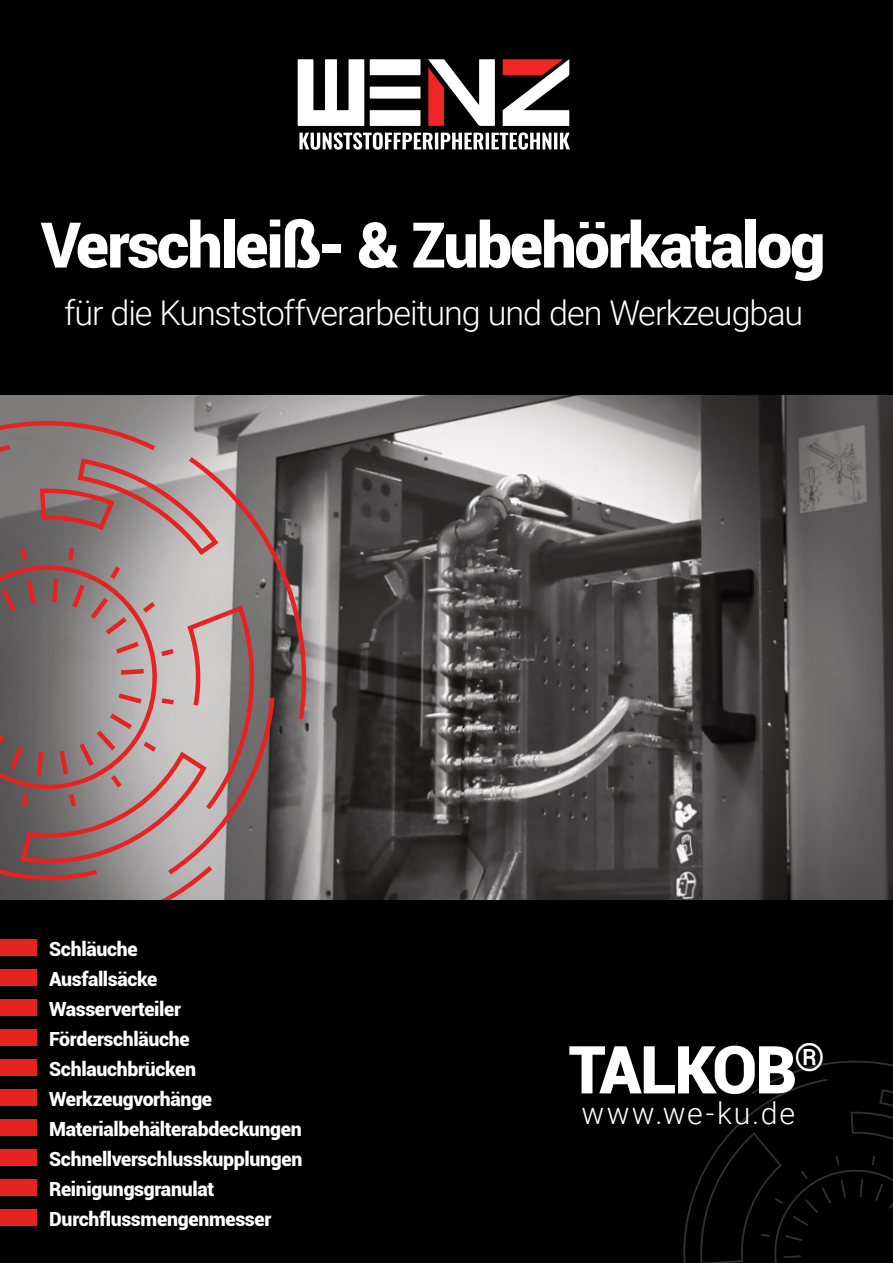
<style>
.page{position:relative;width:893px;height:1263px;background:#000}
.page>*{position:absolute;margin:0;border:0;box-sizing:border-box;transform-origin:0 0}
.t1{font:900 66.3px "Roboto";letter-spacing:-.04em;color:#fff}
.t2{font:900 63px "Roboto";letter-spacing:-.035em;color:#fff}
.t3{font:300 34.2px "Roboto";letter-spacing:-.03em;color:#fff}
.t4{font:300 30.3px "Roboto";letter-spacing:.06em;color:#fff}
.t5{font:900 19.5px/30px "Roboto";letter-spacing:-.015em;color:#fff}
</style>
<div class="page">
<img style="left:0;top:395px;width:893px;height:504px">
<svg style="left:298px;top:59px;width:66px;height:67px"></svg>
<svg style="left:370px;top:59px;width:50px;height:16px"></svg>
<svg style="left:503px;top:59px;width:66px;height:67px"></svg>
<svg style="left:370px;top:110px;width:50px;height:16px"></svg>
<svg style="left:428px;top:59px;width:67px;height:67px"></svg>
<svg style="left:370px;top:87px;width:50px;height:12px"></svg>
<svg style="left:299px;top:132px;width:271px;height:18px"></svg>
<div style="left:0;top:939px;width:36px;height:17px;background:#e52321"></div>
<div style="left:0;top:969px;width:36px;height:17px;background:#e52321"></div>
<div style="left:0;top:999px;width:36px;height:17px;background:#e52321"></div>
<div style="left:0;top:1029px;width:36px;height:17px;background:#e52321"></div>
<div style="left:0;top:1059px;width:36px;height:17px;background:#e52321"></div>
<div style="left:0;top:1089px;width:36px;height:17px;background:#e52321"></div>
<div style="left:0;top:1119px;width:36px;height:17px;background:#e52321"></div>
<div style="left:0;top:1149px;width:36px;height:17px;background:#e52321"></div>
<div style="left:0;top:1179px;width:36px;height:17px;background:#e52321"></div>
<div style="left:0;top:1209px;width:36px;height:17px;background:#e52321"></div>
<svg style="left:683px;top:1060px;width:210px;height:203px"></svg>
<svg style="left:0;top:416px;width:309px;height:483px;background:#927d7d"></svg>
<h2 class="t2" style="left:41px;top:200px;width:786px">Verschleiß- &amp; Zubehörkatalog</h2>
<h3 class="t3" style="left:64px;top:288px;width:740px">für die Kunststoffverarbeitung und den Werkzeugbau</h3>
<p class="t5" style="left:49px;top:933px;width:255px">Schläuche<br>Ausfallsäcke<br>Wasserverteiler<br>Förderschläuche<br>Schlauchbrücken<br>Werkzeugvorhänge<br>Materialbehälterabdeckungen<br>Schnellverschlusskupplungen<br>Reinigungsgranulat<br>Durchflussmengenmesser</p>
<h1 class="t1" style="left:568px;top:1023px;width:258px">TALKOB<sup>®</sup></h1>
<h3 class="t4" style="left:581px;top:1092px;width:215px">www.we-ku.de</h3>
</div>
